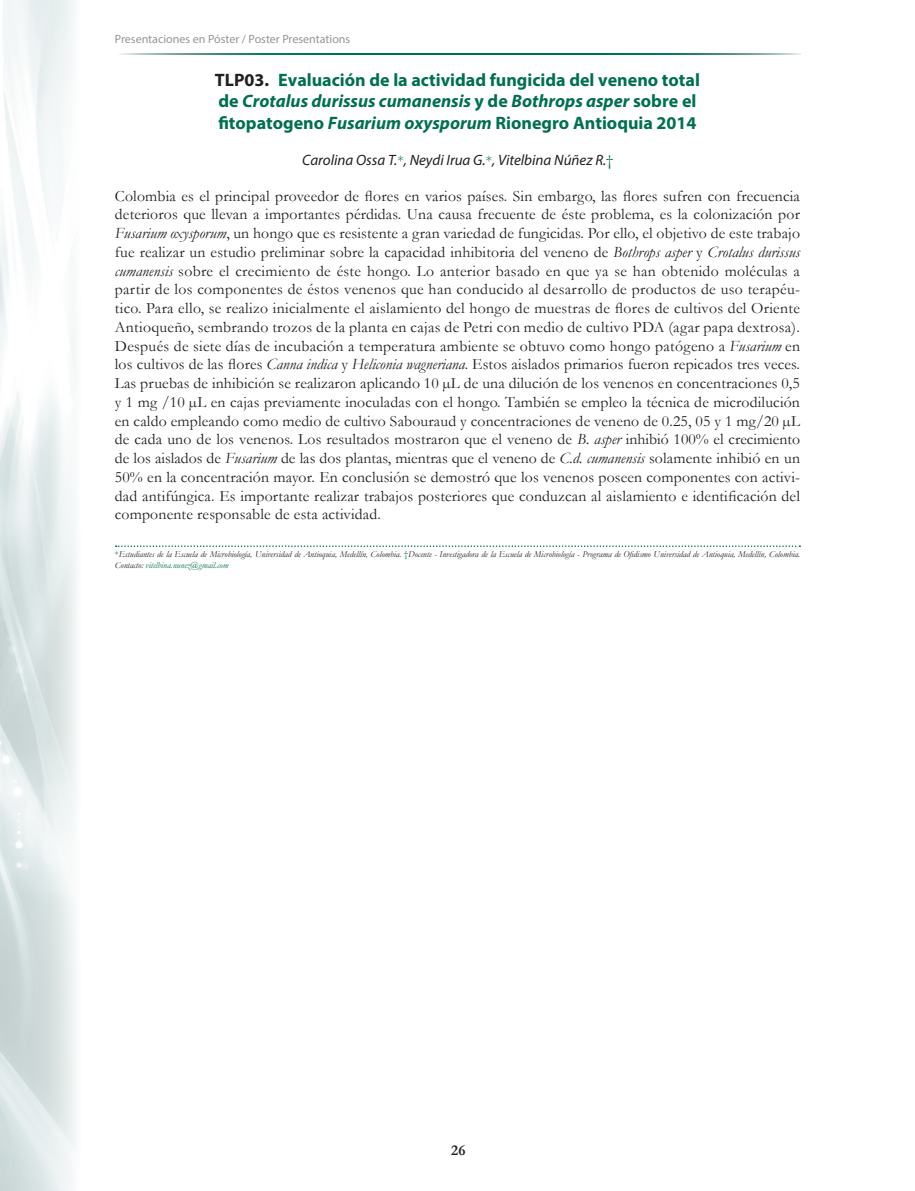
<style>
.page{position:relative;width:915px;height:1191px;background:#fff}
.page>*{position:absolute;margin:0;border:0;box-sizing:border-box;transform-origin:0 0}
.t1{font:700 18px/21.6px "Myriad Pro";color:#006f51}
.t2{font:15.75px/18.8px "Garamond";letter-spacing:.01em;color:#231f20;text-align:justify}
.t3{font:italic 15px "Myriad Pro";color:#231f20}
.t4{font:700 15px "Garamond";color:#231f20}
.t5{font:12px "Myriad Pro";color:#939598}
.t6{font:italic 9px/10.5px "Garamond";color:#231f20}
.s1{color:#231f20}
.s2{font-style:italic}
.s3{font-family:"Garamond";font-style:normal;color:#006f51}
.s4{font-style:normal;color:#006f51}
.s5{color:#006f51}
</style>
<div class="page">
<img style="left:0;top:0;width:76px;height:1191px">
<svg style="left:121px;top:53px;width:678px;height:2px"></svg>
<svg style="left:116px;top:545px;width:684px;height:2px"></svg>
<p class="t5" style="left:115px;top:31px;width:237px">Presentaciones en Póster / Poster Presentations</p>
<p class="t1" style="left:215px;top:68px;width:486px"><span class="s1">TLP03.</span> Evaluación de la actividad fungicida del veneno total de <span class="s2">Crotalus durissus cumanensis</span> y de <span class="s2">Bothrops asper</span> sobre el fitopatogeno <span class="s2">Fusarium oxysporum</span> Rionegro Antioquia 2014</p>
<p class="t3" style="left:302px;top:150px;width:312px">Carolina Ossa T.<span class="s3">*</span>, Neydi Irua G.<span class="s3">*</span>, Vitelbina Núñez R.<span class="s3">†</span></p>
<p class="t2" style="left:115px;top:186px;width:686px">Colombia es el principal proveedor de flores en varios países. Sin embargo, las flores sufren con frecuencia deterioros que llevan a importantes pérdidas. Una causa frecuente de éste problema, es la colonización por <span class="s2">Fusarium oxysporum</span>, un hongo que es resistente a gran variedad de fungicidas. Por ello, el objetivo de este trabajo fue realizar un estudio preliminar sobre la capacidad inhibitoria del veneno de <span class="s2">Bothrops asper</span> y <span class="s2">Crotalus durissus cumanensis</span> sobre el crecimiento de éste hongo. Lo anterior basado en que ya se han obtenido moléculas a partir de los componentes de éstos venenos que han conducido al desarrollo de productos de uso terapéu&shy;tico. Para ello, se realizo inicialmente el aislamiento del hongo de muestras de flores de cultivos del Oriente Antioqueño, sembrando trozos de la planta en cajas de Petri con medio de cultivo PDA (agar papa dextrosa).<br>Después de siete días de incubación a temperatura ambiente se obtuvo como hongo patógeno a <span class="s2">Fusarium</span> en los cultivos de las flores <span class="s2">Canna indica</span> y <span class="s2">Heliconia wagneriana</span>. Estos aislados primarios fueron repicados tres veces.<br>Las pruebas de inhibición se realizaron aplicando 10 µL de una dilución de los venenos en concentraciones 0,5 y 1 mg /10 µL en cajas previamente inoculadas con el hongo. También se empleo la técnica de microdilución en caldo empleando como medio de cultivo Sabouraud y concentraciones de veneno de 0.25, 05 y 1 mg/20 µL de cada uno de los venenos. Los resultados mostraron que el veneno de <span class="s2">B. asper</span> inhibió 100% el crecimiento de los aislados de <span class="s2">Fusarium</span> de las dos plantas, mientras que el veneno de <span class="s2">C.d. cumanensis</span> solamente inhibió en un 50% en la concentración mayor. En conclusión se demostró que los venenos poseen componentes con activi&shy;dad antifúngica. Es importante realizar trabajos posteriores que conduzcan al aislamiento e identificación del componente responsable de esta actividad.</p>
<p class="t6" style="left:115px;top:549px;width:686px"><span class="s4">*</span>Estudiantes de la Escuela de Microbiología, Universidad de Antioquia, Medellín, Colombia. <span class="s4">†</span>Docente - Investigadora de la Escuela de Microbiología - Programa de Ofidismo Universidad de Antioquia, Medellín, Colombia.<br>Contacto: <span class="s5">vitelbina.nunez@gmail.com</span></p>
<p class="t4" style="left:451px;top:1140px;width:16px">26</p>
</div>
